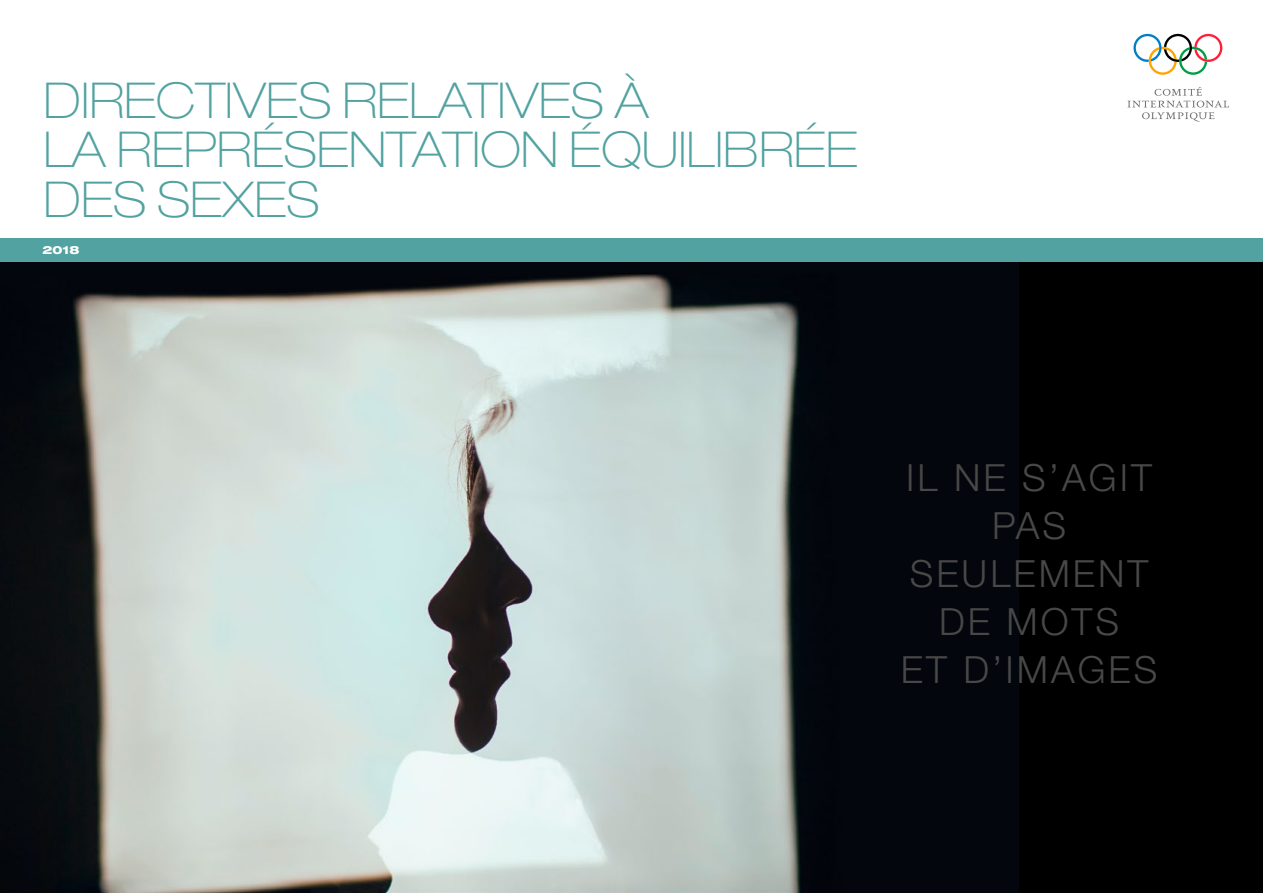
<style>
.page{position:relative;width:1263px;height:893px;background:#fff}
.page>*{position:absolute;margin:0;border:0;box-sizing:border-box;transform-origin:0 0}
.t1{font:100 expanded 49.5px/49.5px "Helvetica Neue LT Std";color:#51a2a0}
.t2{font:300 37.5px/48px "Helvetica Neue LT Std";letter-spacing:.08em;color:#484847;text-align:center}
.t3{font:800 expanded 11.25px "Helvetica Neue LT Std";color:#fff}
</style>
<div class="page">
<div style="left:0;top:255px;width:1263px;height:638px;background:#000"></div>
<img style="left:0;top:261px;width:1019px;height:632px">
<svg style="left:1127px;top:87px;width:102px;height:34px"></svg>
<svg style="left:1133px;top:34px;width:89px;height:41px"></svg>
<div style="left:0;top:238px;width:1263px;height:23px;background:#51a2a0"></div>
<p class="t1" style="left:44px;top:75px;width:816px">DIRECTIVES RELATIVES À<br>LA REPRÉSENTATION ÉQUILIBRÉE<br>DES SEXES</p>
<p class="t3" style="left:43px;top:243px;width:38px">2018</p>
<p class="t2" style="left:901px;top:453px;width:258px">IL NE S’AGIT<br>PAS<br>SEULEMENT<br>DE MOTS<br>ET D’IMAGES</p>
</div>
